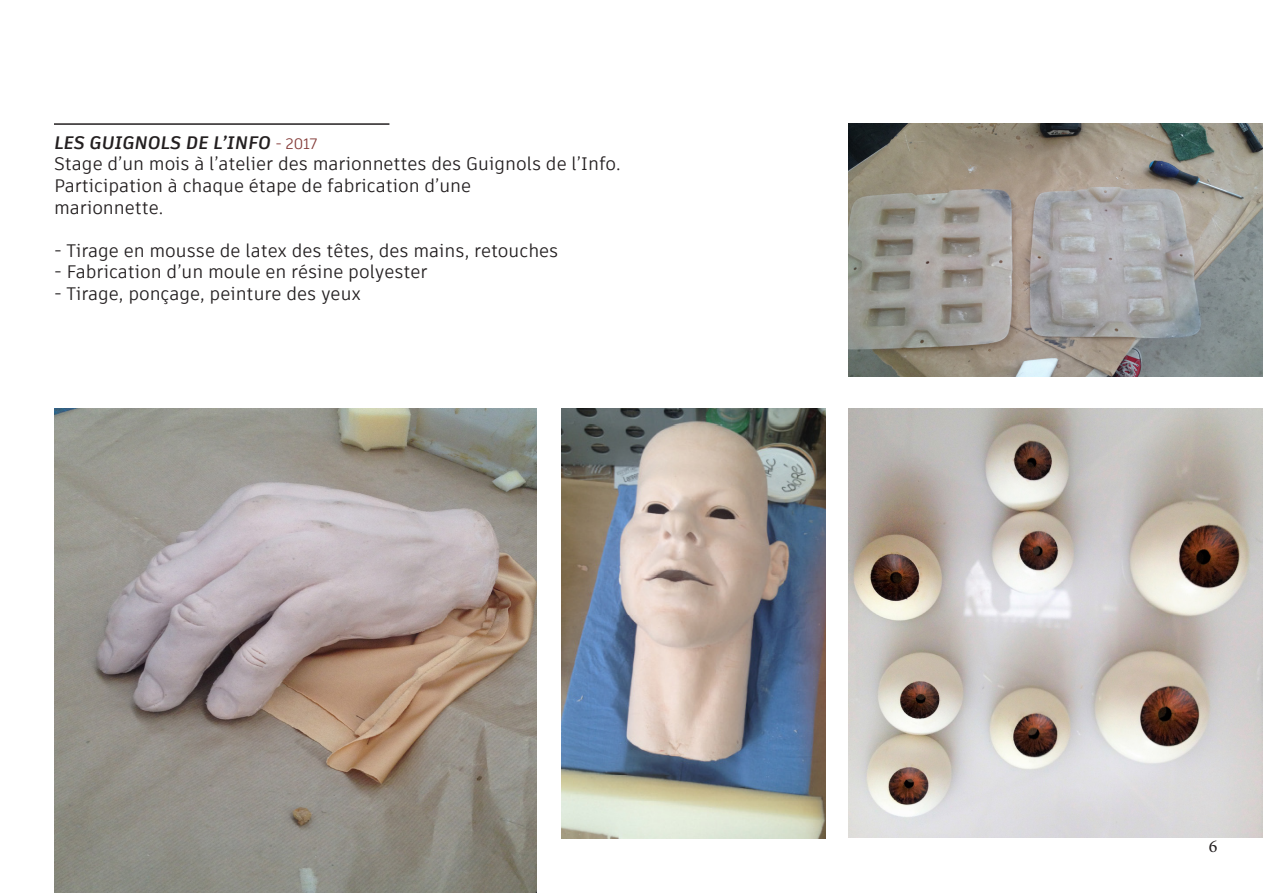
<style>
.page{position:relative;width:1263px;height:893px;background:#fff}
.page>*{position:absolute;margin:0;border:0;box-sizing:border-box;transform-origin:0 0}
.t1{font:18px "Artifakt Element";color:#231f20}
.t2{font:italic 700 18px "Artifakt Element";color:#231f20}
.t3{font:18px "Minion Pro";color:#231f20}
.s1{font-weight:400;font-style:normal;font-size:15px;color:#853d3a}
</style>
<div class="page">
<img style="left:848px;top:408px;width:415px;height:430px">
<img style="left:54px;top:408px;width:482px;height:485px">
<img style="left:848px;top:123px;width:415px;height:253px">
<img style="left:561px;top:408px;width:265px;height:431px">
<hr style="left:54px;top:123px;width:335px;height:2px;background:#231f20">
<p class="t2" style="left:54px;top:130px;width:265px">LES GUIGNOLS DE L’INFO <span class="s1">- 2017</span></p>
<p class="t1" style="left:54px;top:151px;width:568px">Stage d’un mois à l’atelier des marionnettes des Guignols de l’Info.</p>
<p class="t1" style="left:54px;top:173px;width:419px">Participation à chaque étape de fabrication d’une</p>
<p class="t1" style="left:54px;top:195px;width:111px">marionnette.</p>
<p class="t1" style="left:54px;top:238px;width:506px">- Tirage en mousse de latex des têtes, des mains, retouches</p>
<p class="t1" style="left:54px;top:259px;width:375px">- Fabrication d’un moule en résine polyester</p>
<p class="t1" style="left:54px;top:281px;width:309px">- Tirage, ponçage, peinture des yeux</p>
<p class="t3" style="left:1209px;top:834px;width:10px">6</p>
</div>
